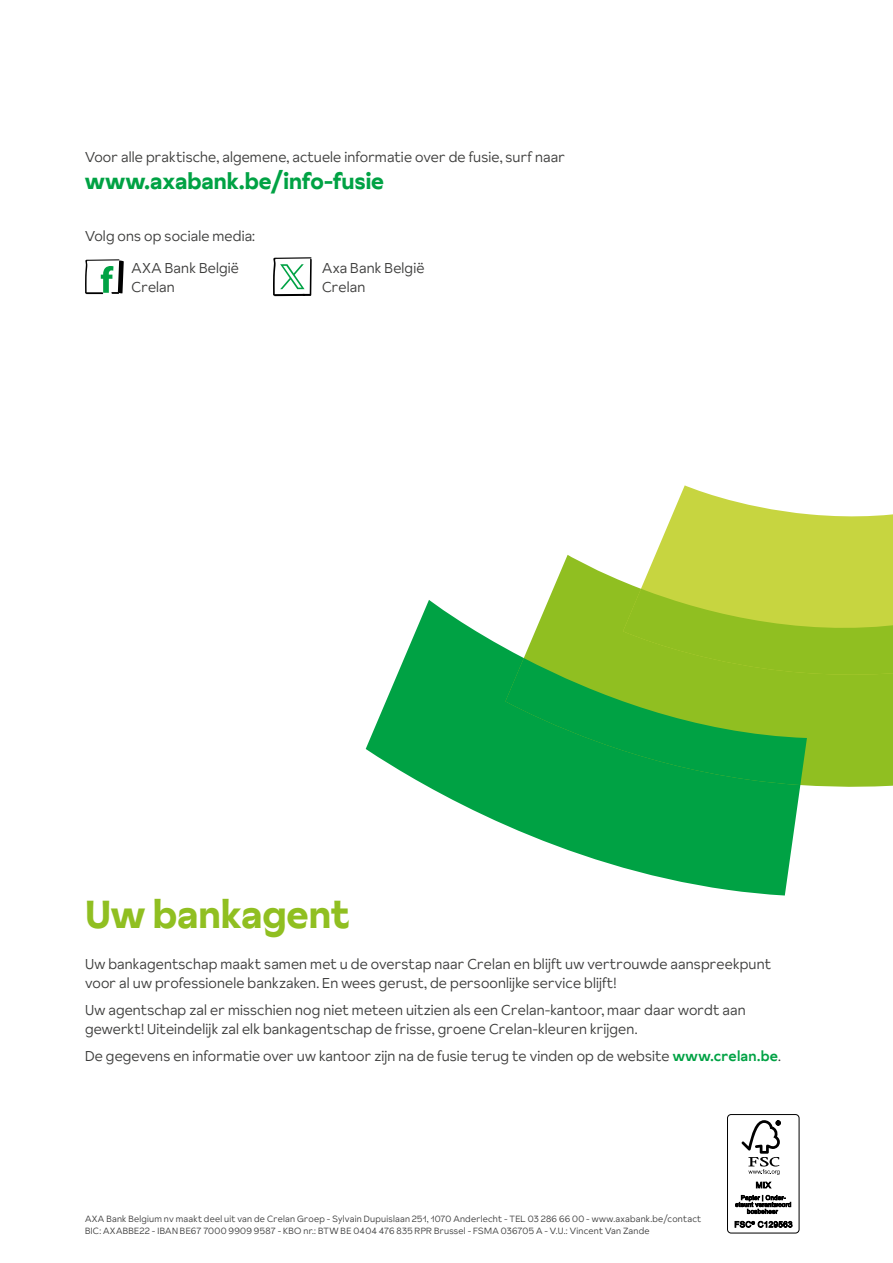
<style>
.page{position:relative;width:893px;height:1263px;background:#fff}
.page>*{position:absolute;margin:0;border:0;box-sizing:border-box;transform-origin:0 0}
.t1{font:700 39px "Crelan Sunset";letter-spacing:-.005em;color:#90bf21}
.t2{font:700 22.5px "Crelan Sunset";color:#00a244}
.t3{font:300 14.25px/18.8px "Crelan Sunset";letter-spacing:.01em;color:#3c3c3b}
.t4{font:300 9px/12px "Crelan Sunset";letter-spacing:.025em;color:#3d3d3d}
.s1{font-weight:500;color:#00a244}
</style>
<div class="page">
<div style="left:727px;top:1114px;width:72px;height:119px;border:1px solid #000;border-radius:4px"></div>
<svg style="left:741px;top:1120px;width:40px;height:55px"></svg>
<svg style="left:756px;top:1181px;width:15px;height:7px"></svg>
<svg style="left:735px;top:1195px;width:56px;height:19px"></svg>
<svg style="left:735px;top:1221px;width:57px;height:7px"></svg>
<svg style="left:366px;top:600px;width:434px;height:295px;fill:#00a244"></svg>
<svg style="left:505px;top:555px;width:388px;height:233px"></svg>
<svg style="left:623px;top:485px;width:270px;height:104px;fill:#c7d540"></svg>
<svg style="left:505px;top:589px;width:388px;height:196px;background:#6bb935"></svg>
<svg style="left:273px;top:257px;width:39px;height:39px"></svg>
<svg style="left:85px;top:259px;width:39px;height:35px"></svg>
<p class="t3" style="left:85px;top:147px;width:481px">Voor alle praktische, algemene, actuele informatie over de fusie, surf naar</p>
<h2 class="t2" style="left:85px;top:165px;width:300px">www.axabank.be/info-fusie</h2>
<p class="t3" style="left:85px;top:227px;width:172px">Volg ons op sociale media:</p>
<p class="t3" style="left:132px;top:258px;width:109px">AXA Bank België</p>
<p class="t3" style="left:322px;top:258px;width:104px">Axa Bank België</p>
<p class="t3" style="left:132px;top:277px;width:45px">Crelan</p>
<p class="t3" style="left:322px;top:277px;width:45px">Crelan</p>
<h1 class="t1" style="left:85px;top:887px;width:266px">Uw bankagent</h1>
<p class="t3" style="left:85px;top:954px;width:687px">Uw bankagentschap maakt samen met u de overstap naar Crelan en blijft uw vertrouwde aanspreekpunt voor al uw professionele bankzaken. En wees gerust, de persoonlijke service blijft!</p>
<p class="t3" style="left:85px;top:1000px;width:662px">Uw agentschap zal er misschien nog niet meteen uitzien als een Crelan-kantoor, maar daar wordt aan gewerkt! Uiteindelijk zal elk bankagentschap de frisse, groene Crelan-kleuren krijgen.</p>
<p class="t3" style="left:85px;top:1046px;width:697px">De gegevens en informatie over uw kantoor zijn na de fusie terug te vinden op de website <span class="s1">www.crelan.be</span>.</p>
<p class="t4" style="left:85px;top:1212px;width:618px">AXA Bank Belgium nv maakt deel uit van de Crelan Groep - Sylvain Dupuislaan 251, 1070 Anderlecht - TEL 03 286 66 00 - www.axabank.be/contact<br>BIC: AXABBE22 - IBAN BE67 7000 9909 9587 - KBO nr.: BTW BE 0404 476 835 RPR Brussel - FSMA 036705 A - V.U.: Vincent Van Zande</p>
</div>
